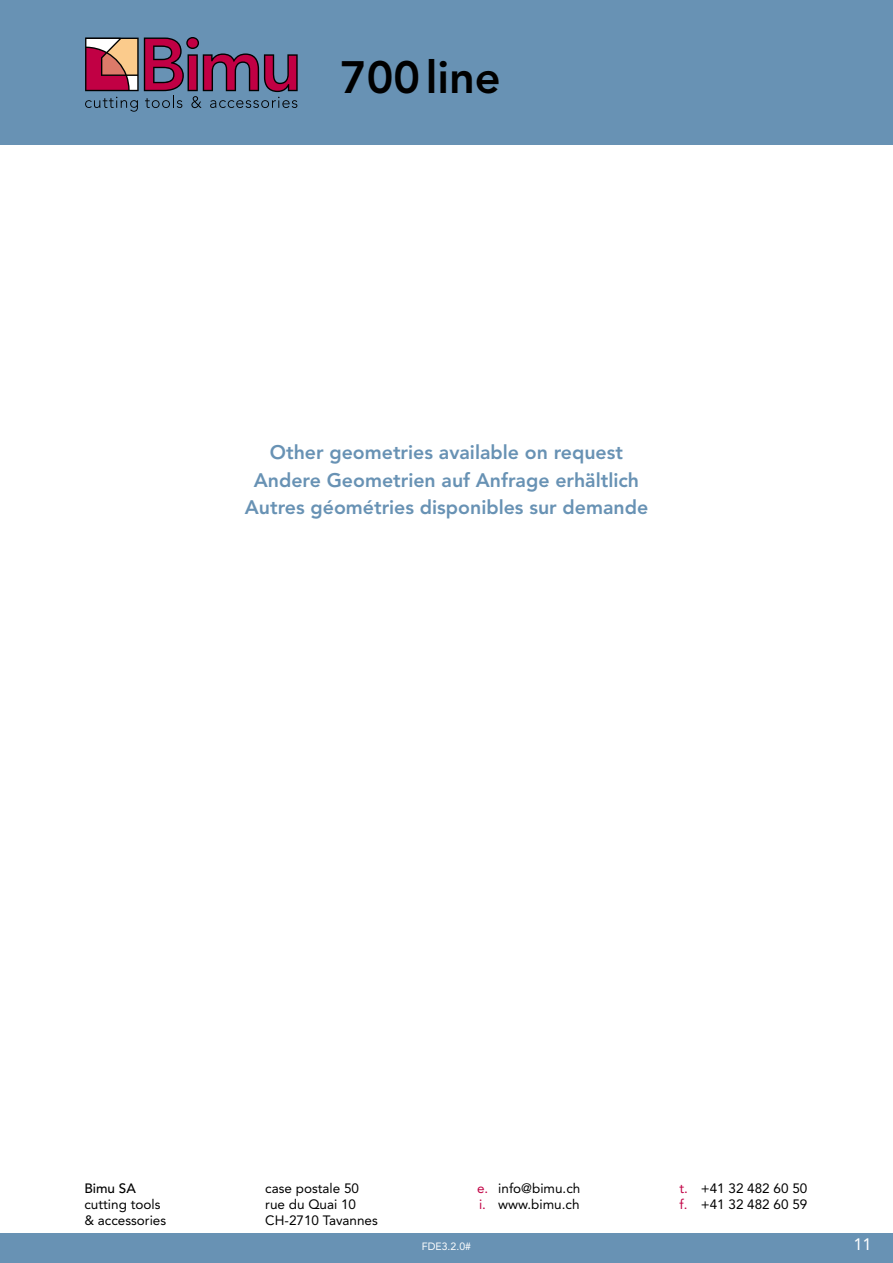
<style>
.page{position:relative;width:893px;height:1263px;background:#fff}
.page>*{position:absolute;margin:0;border:0;box-sizing:border-box;transform-origin:0 0}
.t1{font:800 45px "Avenir";color:#000}
.t2{font:800 19.5px/27.6px "Avenir";color:#6892b4;text-align:center}
.t3{font:16.5px "Avenir";color:#fff}
.t4{font:13.5px/16.2px "Avenir";color:#000}
.t5{font:500 13.5px "Avenir";color:#000}
.t6{font:10.5px "Avenir";color:#fff}
.s1{color:#c10044}
</style>
<div class="page">
<div style="left:0;top:1233px;width:893px;height:30px;background:#6892b4"></div>
<div style="left:0;top:0;width:893px;height:145px;background:#6892b4"></div>
<svg style="left:85px;top:37px;width:213px;height:75px"></svg>
<h1 class="t1" style="left:340px;top:51px;width:162px">700line</h1>
<h2 class="t2" style="left:245px;top:438px;width:405px">Other geometries available on request<br>Andere Geometrien auf Anfrage erhältlich<br>Autres géométries disponibles sur demande</h2>
<p class="t5" style="left:84px;top:1180px;width:53px">Bimu SA</p>
<p class="t4" style="left:84px;top:1196px;width:83px">cutting tools &amp; accessories</p>
<p class="t4" style="left:265px;top:1180px;width:114px">case postale 50 rue du Quai 10<br>CH-2710 Tavannes</p>
<p class="t4" style="left:477px;top:1180px;width:105px"><span class="s1">e.</span> info@bimu.ch <span class="s1">i.</span> www.bimu.ch</p>
<p class="t4" style="left:679px;top:1180px;width:129px"><span class="s1">t.</span> +41 32 482 60 50 <span class="s1">f.</span> +41 32 482 60 59</p>
<p class="t6" style="left:422px;top:1240px;width:51px">FDE3.2.0#</p>
<p class="t3" style="left:853px;top:1235px;width:20px">11</p>
</div>
